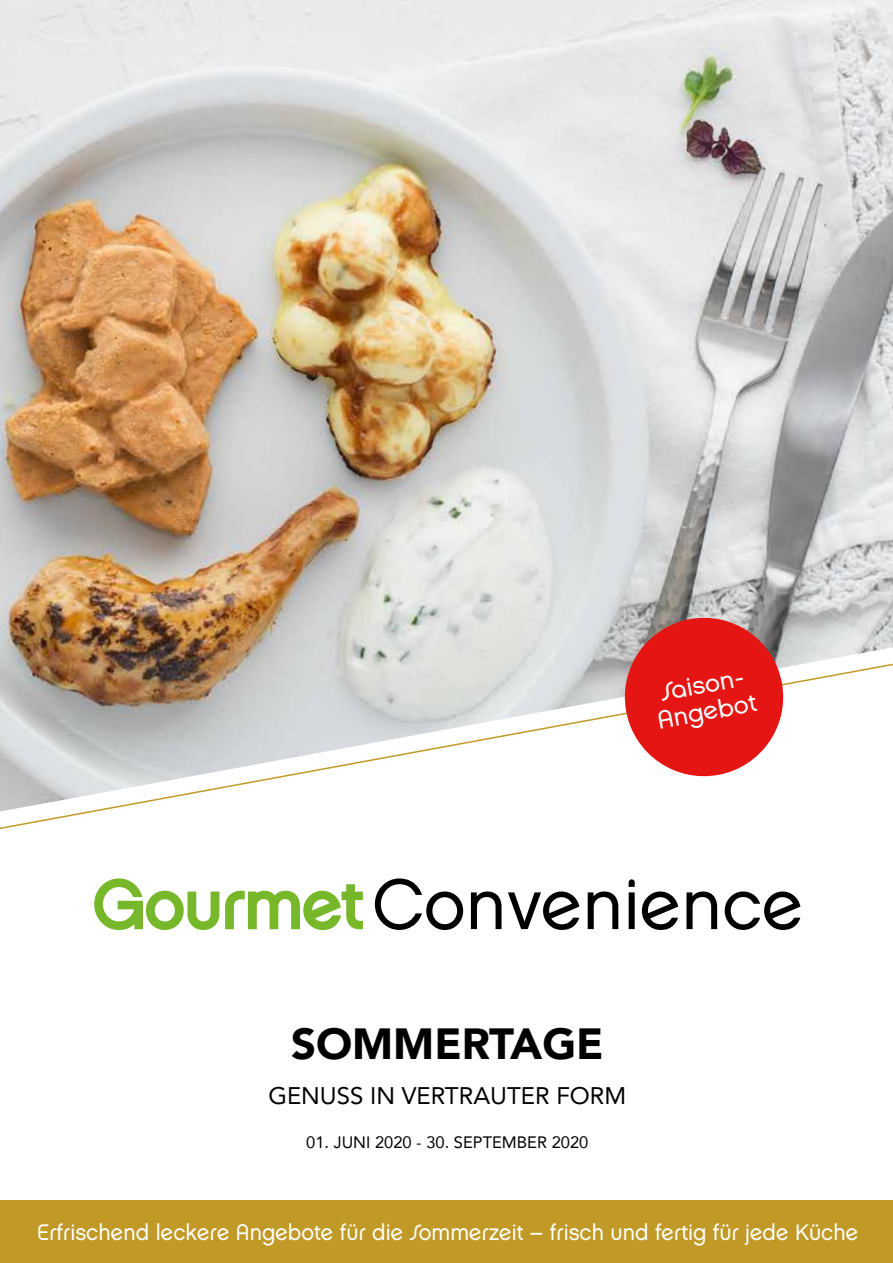
<style>
.page{position:relative;width:893px;height:1263px;background:#fff}
.page>*{position:absolute;margin:0;border:0;box-sizing:border-box;transform-origin:0 0}
.t1{font:900 43.5px "Avenir";color:#000}
.t2{font:25.5px/27px "Service Bund Custom Normal";color:#fff;text-align:center}
.t3{font:24px "Avenir";color:#000}
.t4{font:22.5px "Service Bund Chalet";color:#fff;scale:.96 1}
.t5{font:16.5px "Avenir";color:#000}
</style>
<div class="page">
<img style="left:0;top:0;width:893px;height:647px">
<img style="left:0;top:647px;width:893px;height:12px">
<svg style="left:0;top:659px;width:893px;height:272px"></svg>
<div style="left:0;top:1200px;width:893px;height:63px;background:#c19926"></div>
<svg style="left:375px;top:878px;width:88px;height:52px"></svg>
<svg style="left:471px;top:891px;width:31px;height:38px"></svg>
<svg style="left:508px;top:891px;width:71px;height:39px"></svg>
<svg style="left:588px;top:891px;width:30px;height:38px"></svg>
<svg style="left:629px;top:879px;width:6px;height:50px"></svg>
<svg style="left:642px;top:891px;width:36px;height:39px"></svg>
<svg style="left:686px;top:891px;width:31px;height:38px"></svg>
<svg style="left:725px;top:891px;width:75px;height:39px"></svg>
<svg style="left:94px;top:878px;width:269px;height:52px"></svg>
<svg style="left:618px;top:611px;width:172px;height:172px"></svg>
<p class="t2" style="left:650px;top:680px;width:102px;rotate:-10deg">Saison-<br>Angebot</p>
<h1 class="t1" style="left:291px;top:1007px;width:314px">SOMMERTAGE</h1>
<p class="t3" style="left:268px;top:1076px;width:359px">GENUSS IN VERTRAUTER FORM</p>
<p class="t5" style="left:306px;top:1129px;width:284px">01. JUNI 2020 - 30. SEPTEMBER 2020</p>
<p class="t4" style="left:37px;top:1219px;width:857px">Erfrischend leckere Angebote für die Sommerzeit – frisch und fertig für jede Küche</p>
</div>
